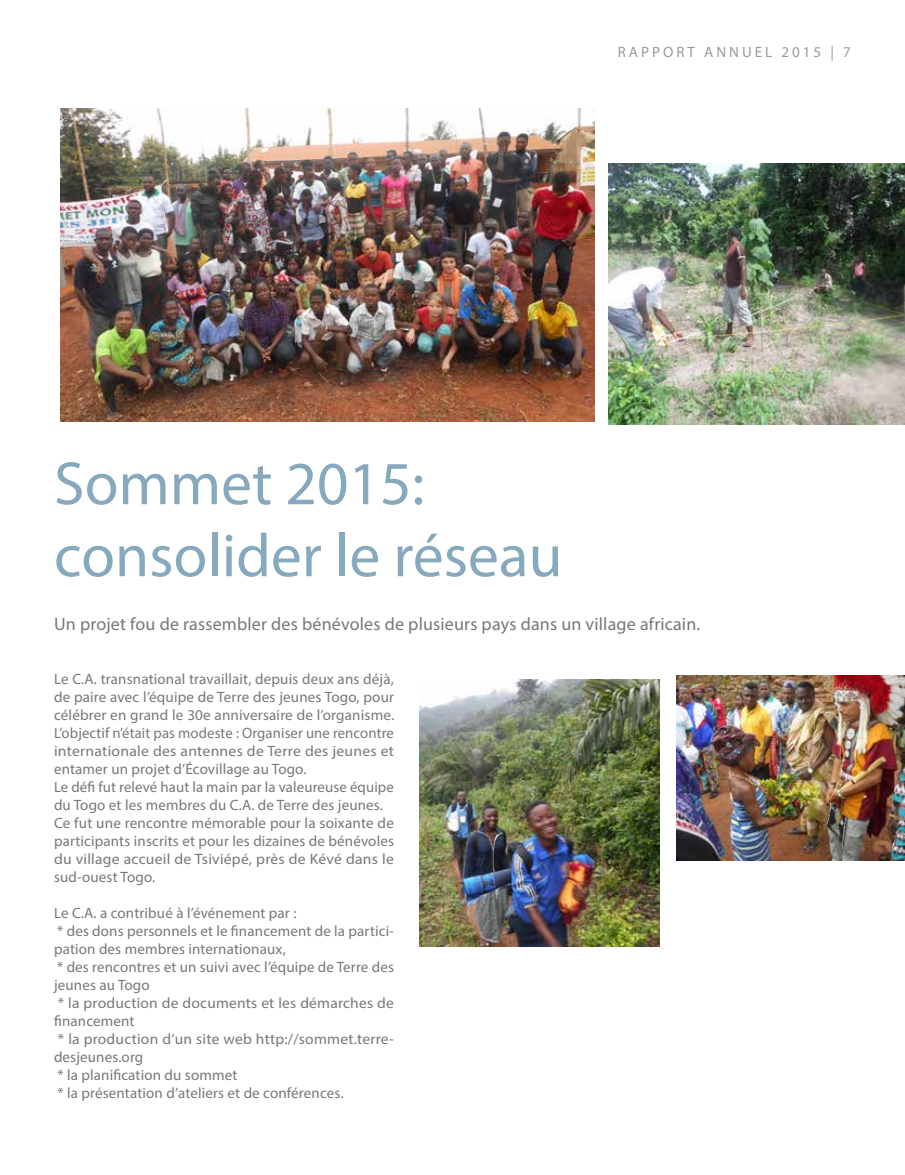
<style>
.page{position:relative;width:905px;height:1175px;background:#fff}
.page>*{position:absolute;margin:0;border:0;box-sizing:border-box;transform-origin:0 0}
.t1{font:61.5px/72px "Myriad Pro";color:#6894ad}
.t2{font:18px "Myriad Pro";letter-spacing:.01em;color:#77787b}
.t3{font:15px/18px "Myriad Pro";letter-spacing:.01em;color:#77787b}
.t4{font:15px "Myriad Pro";letter-spacing:.2em;color:#999b9c}
</style>
<div class="page">
<img style="left:676px;top:675px;width:228px;height:185px">
<img style="left:419px;top:679px;width:240px;height:267px">
<img style="left:61px;top:108px;width:533px;height:313px">
<img style="left:608px;top:164px;width:296px;height:260px">
<p class="t4" style="left:617px;top:43px;width:235px">RAPPORT ANNUEL 2015 | 7</p>
<h1 class="t1" style="left:54px;top:446px;width:510px">Sommet 2015: consolider le réseau</h1>
<p class="t2" style="left:54px;top:613px;width:647px">Un projet fou de rassembler des bénévoles de plusieurs pays dans un village africain.</p>
<p class="t3" style="left:54px;top:670px;width:341px">Le C.A. transnational travaillait, depuis deux ans déjà, de paire avec l’équipe de Terre des jeunes Togo, pour célébrer en grand le 30e anniversaire de l’organisme.<br>L’objectif n’était pas modeste : Organiser une rencontre internationale des antennes de Terre des jeunes et entamer un projet d’Écovillage au Togo.<br>Le défi fut relevé haut la main par la valeureuse équipe du Togo et les membres du C.A. de Terre des jeunes.<br>Ce fut une rencontre mémorable pour la soixante de participants inscrits et pour les dizaines de bénévoles du village accueil de Tsiviépé, près de Kévé dans le sud-ouest Togo.</p>
<p class="t3" style="left:54px;top:904px;width:341px">Le C.A. a contribué à l’événement par :<br>* des dons personnels et le financement de la partici&shy;pation des membres internationaux,<br>* des rencontres et un suivi avec l’équipe de Terre des jeunes au Togo<br>* la production de documents et les démarches de financement<br>* la production d’un site web http://sommet.terre&shy;desjeunes.org<br>* la planification du sommet<br>* la présentation d’ateliers et de conférences.</p>
</div>
